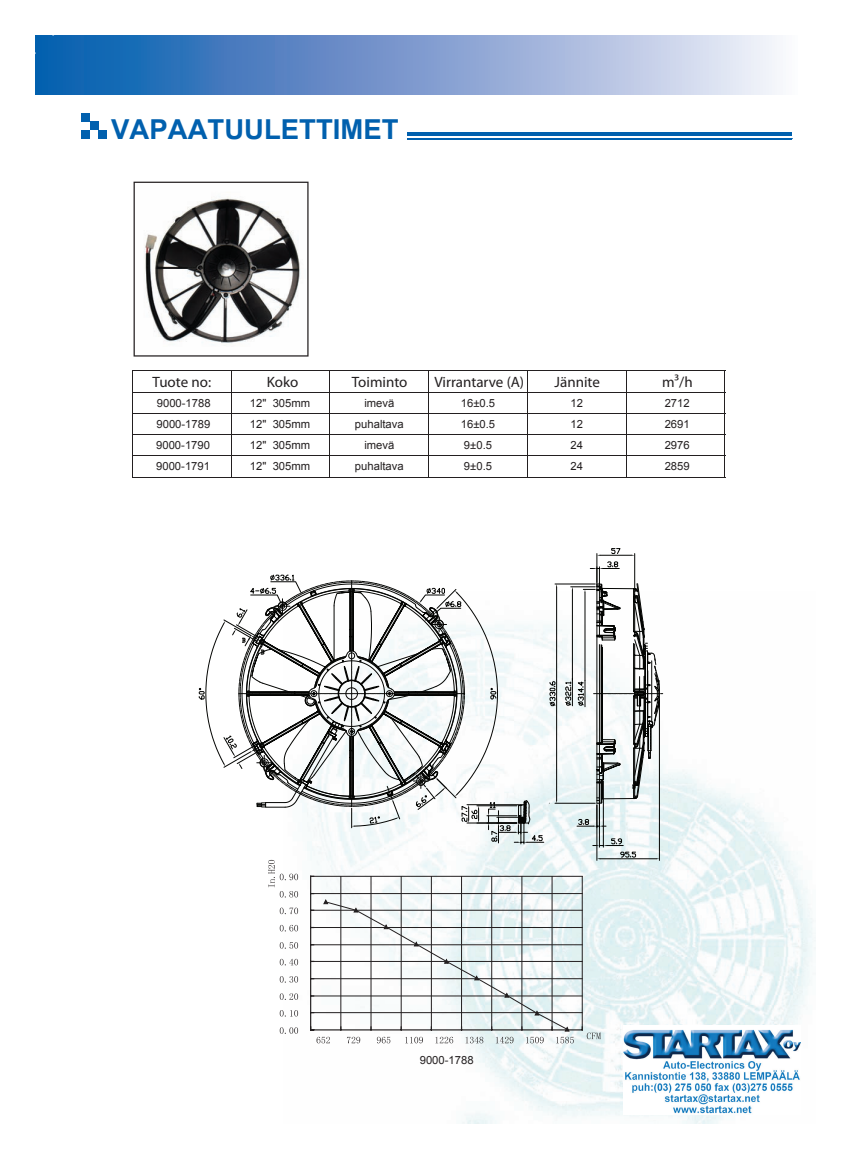
<style>
.page{position:relative;width:851px;height:1159px;background:#fff}
.page>*{position:absolute;margin:0;border:0;box-sizing:border-box;transform-origin:0 0}
.t1{font:700 27.5px "Arial";color:#0160ae}
.t2{font:15px "Myriad Pro";color:#231f20}
.t3{font:11.25px "Arial";color:#231f20}
</style>
<div class="page">
<img style="left:284px;top:770px;width:531px;height:353px">
<svg style="left:198px;top:688px;width:345px;height:159px"></svg>
<svg style="left:543px;top:583px;width:129px;height:280px"></svg>
<hr style="left:555px;top:803px;width:40px;height:1px;background:#040503">
<hr style="left:555px;top:584px;width:40px;height:1px;background:#040503">
<hr style="left:599px;top:781px;width:1px;height:66px;background:#040503">
<hr style="left:603px;top:781px;width:1px;height:66px;background:#040503">
<svg style="left:592px;top:838px;width:31px;height:8px"></svg>
<hr style="left:596px;top:805px;width:1px;height:55px;background:#040503">
<hr style="left:659px;top:701px;width:1px;height:159px;background:#040503">
<hr style="left:600px;top:858px;width:56px;height:1px;background:#040503">
<svg style="left:620px;top:852px;width:15px;height:5px"></svg>
<svg style="left:565px;top:548px;width:97px;height:280px"></svg>
<svg style="left:199px;top:574px;width:358px;height:270px"></svg>
<svg style="left:309px;top:875px;width:274px;height:156px"></svg>
<svg style="left:280px;top:1027px;width:18px;height:7px"></svg>
<svg style="left:280px;top:1010px;width:18px;height:6px"></svg>
<svg style="left:280px;top:993px;width:18px;height:7px"></svg>
<svg style="left:280px;top:976px;width:18px;height:6px"></svg>
<svg style="left:280px;top:959px;width:18px;height:6px"></svg>
<svg style="left:280px;top:942px;width:18px;height:6px"></svg>
<svg style="left:280px;top:925px;width:18px;height:6px"></svg>
<svg style="left:280px;top:907px;width:18px;height:7px"></svg>
<svg style="left:316px;top:899px;width:257px;height:144px"></svg>
<svg style="left:586px;top:1032px;width:14px;height:7px"></svg>
<svg style="left:268px;top:860px;width:30px;height:37px"></svg>
<svg style="left:133px;top:182px;width:175px;height:174px"></svg>
<hr style="left:132px;top:370px;width:99px;height:1px;background:#231f20">
<hr style="left:231px;top:370px;width:99px;height:1px;background:#231f20">
<hr style="left:330px;top:370px;width:98px;height:1px;background:#231f20">
<hr style="left:428px;top:370px;width:99px;height:1px;background:#231f20">
<hr style="left:527px;top:370px;width:99px;height:1px;background:#231f20">
<hr style="left:626px;top:370px;width:99px;height:1px;background:#231f20">
<hr style="left:132px;top:391px;width:99px;height:1px;background:#231f20">
<hr style="left:231px;top:391px;width:99px;height:1px;background:#231f20">
<hr style="left:330px;top:391px;width:98px;height:1px;background:#231f20">
<hr style="left:428px;top:391px;width:99px;height:1px;background:#231f20">
<hr style="left:527px;top:391px;width:99px;height:1px;background:#231f20">
<hr style="left:626px;top:391px;width:99px;height:1px;background:#231f20">
<hr style="left:132px;top:413px;width:99px;height:1px;background:#231f20">
<hr style="left:231px;top:413px;width:99px;height:1px;background:#231f20">
<hr style="left:330px;top:413px;width:98px;height:1px;background:#231f20">
<hr style="left:428px;top:413px;width:99px;height:1px;background:#231f20">
<hr style="left:527px;top:413px;width:99px;height:1px;background:#231f20">
<hr style="left:626px;top:413px;width:99px;height:1px;background:#231f20">
<hr style="left:132px;top:434px;width:99px;height:1px;background:#231f20">
<hr style="left:231px;top:434px;width:99px;height:1px;background:#231f20">
<hr style="left:330px;top:434px;width:98px;height:1px;background:#231f20">
<hr style="left:428px;top:434px;width:99px;height:1px;background:#231f20">
<hr style="left:527px;top:434px;width:99px;height:1px;background:#231f20">
<hr style="left:626px;top:434px;width:99px;height:1px;background:#231f20">
<hr style="left:132px;top:455px;width:99px;height:1px;background:#231f20">
<svg style="left:132px;top:371px;width:1px;height:105px"></svg>
<hr style="left:231px;top:455px;width:99px;height:1px;background:#231f20">
<svg style="left:231px;top:371px;width:1px;height:105px"></svg>
<hr style="left:330px;top:455px;width:98px;height:1px;background:#231f20">
<svg style="left:329px;top:371px;width:1px;height:105px"></svg>
<hr style="left:428px;top:455px;width:99px;height:1px;background:#231f20">
<svg style="left:428px;top:371px;width:1px;height:105px"></svg>
<hr style="left:527px;top:455px;width:99px;height:1px;background:#231f20">
<svg style="left:527px;top:371px;width:1px;height:105px"></svg>
<hr style="left:626px;top:455px;width:99px;height:1px;background:#231f20">
<svg style="left:724px;top:371px;width:1px;height:105px"></svg>
<hr style="left:132px;top:476px;width:99px;height:1px;background:#231f20">
<hr style="left:231px;top:476px;width:99px;height:1px;background:#231f20">
<hr style="left:330px;top:476px;width:98px;height:1px;background:#231f20">
<hr style="left:428px;top:476px;width:99px;height:1px;background:#231f20">
<hr style="left:527px;top:476px;width:99px;height:1px;background:#231f20">
<hr style="left:626px;top:476px;width:99px;height:1px;background:#231f20">
<div style="left:36px;top:35px;width:761px;height:59px;background:linear-gradient(to right,#0254aa,#f9eef8)"></div>
<div style="left:81px;top:113px;width:9px;height:9px;background:#0160ae"></div>
<div style="left:90px;top:122px;width:8px;height:8px;background:#0160ae"></div>
<div style="left:98px;top:130px;width:9px;height:9px;background:#0160ae"></div>
<div style="left:81px;top:130px;width:9px;height:9px;background:#0160ae"></div>
<hr style="left:407px;top:133px;width:384px;height:3px;background:#0160ae">
<hr style="left:407px;top:138px;width:384px;height:1px;background:#0160ae">
<img style="left:623px;top:1025px;width:177px;height:89px">
<h1 class="t1" style="left:111px;top:111px;width:289px">VAPAATUULETTIMET</h1>
<h2 class="t2" style="left:152px;top:372px;width:60px">Tuote no:</h2>
<h2 class="t2" style="left:267px;top:372px;width:33px">Koko</h2>
<h2 class="t2" style="left:352px;top:372px;width:57px">Toiminto</h2>
<h2 class="t2" style="left:434px;top:372px;width:91px">Virrantarve (A)</h2>
<h2 class="t2" style="left:554px;top:372px;width:47px">Jännite</h2>
<h2 class="t2" style="left:662px;top:372px;width:32px">m³/h</h2>
<p class="t3" style="left:157px;top:395px;width:55px">9000-1788</p>
<p class="t3" style="left:250px;top:395px;width:62px">12" 305mm</p>
<p class="t3" style="left:364px;top:395px;width:32px">imevä</p>
<p class="t3" style="left:461px;top:395px;width:36px">16±0.5</p>
<p class="t3" style="left:570px;top:395px;width:14px">12</p>
<p class="t3" style="left:664px;top:395px;width:27px">2712</p>
<p class="t3" style="left:156px;top:416px;width:55px">9000-1789</p>
<p class="t3" style="left:250px;top:416px;width:62px">12" 305mm</p>
<p class="t3" style="left:355px;top:416px;width:50px">puhaltava</p>
<p class="t3" style="left:461px;top:416px;width:36px">16±0.5</p>
<p class="t3" style="left:570px;top:416px;width:14px">12</p>
<p class="t3" style="left:664px;top:416px;width:27px">2691</p>
<p class="t3" style="left:156px;top:438px;width:55px">9000-1790</p>
<p class="t3" style="left:250px;top:438px;width:62px">12" 305mm</p>
<p class="t3" style="left:364px;top:438px;width:32px">imevä</p>
<p class="t3" style="left:464px;top:438px;width:30px">9±0.5</p>
<p class="t3" style="left:570px;top:438px;width:14px">24</p>
<p class="t3" style="left:664px;top:438px;width:27px">2976</p>
<p class="t3" style="left:156px;top:459px;width:55px">9000-1791</p>
<p class="t3" style="left:250px;top:459px;width:62px">12" 305mm</p>
<p class="t3" style="left:355px;top:459px;width:50px">puhaltava</p>
<p class="t3" style="left:464px;top:459px;width:30px">9±0.5</p>
<p class="t3" style="left:570px;top:459px;width:14px">24</p>
<p class="t3" style="left:664px;top:459px;width:27px">2859</p>
<p class="t3" style="left:419px;top:1052px;width:55px">9000-1788</p>
</div>
